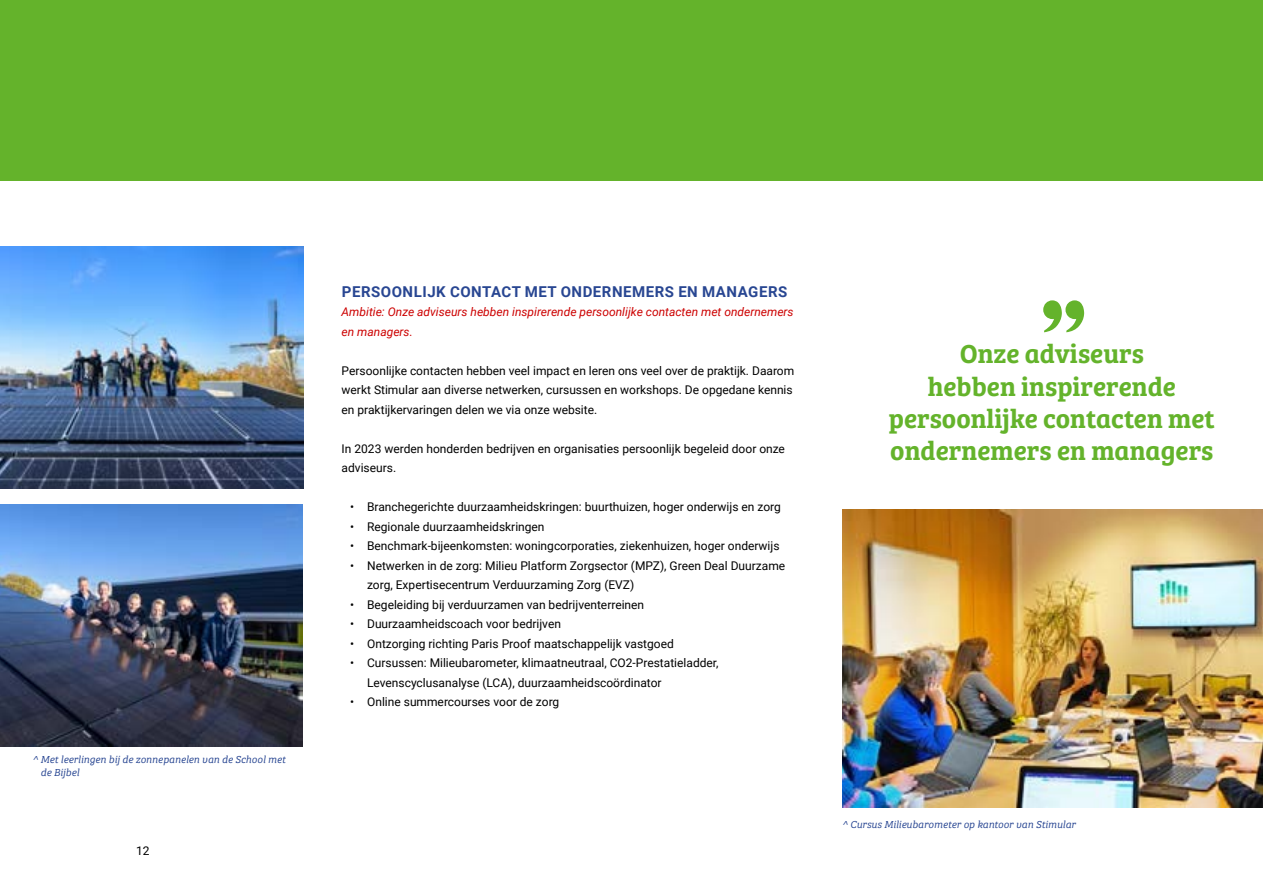
<style>
.page{position:relative;width:1263px;height:893px;background:#fff}
.page>*{position:absolute;margin:0;border:0;box-sizing:border-box;transform-origin:0 0}
.t1{font:27px/32.4px "Bree Serif Sb";color:#64b32b;text-align:center}
.t2{font:700 15px "Roboto";letter-spacing:.035em;color:#284692}
.t3{font:12px/19.5px "Roboto";color:#000}
.t4{font:italic 12px/19.5px "Roboto";color:#c00}
.t5{font:italic 10.5px/12.6px "Bree Serif Lt";color:#284692}
</style>
<div class="page">
<div style="left:0;top:0;width:1263px;height:180px;background:#64b32b"></div>
<img style="left:0;top:247px;width:303px;height:241px">
<img style="left:0;top:505px;width:302px;height:242px">
<img style="left:842px;top:510px;width:421px;height:297px">
<svg style="left:1043px;top:300px;width:41px;height:32px"></svg>
<p class="t5" style="left:41px;top:753px;width:247px;text-indent:-8px">^ Met leerlingen bij de zonnepanelen van de School met de Bijbel</p>
<p class="t3" style="left:136px;top:841px;width:15px">12</p>
<p class="t2" style="left:342px;top:281px;width:447px">PERSOONLIJK CONTACT MET ONDERNEMERS EN MANAGERS</p>
<p class="t4" style="left:342px;top:302px;width:454px">Ambitie: Onze adviseurs hebben inspirerende persoonlijke contacten met ondernemers en managers.</p>
<p class="t3" style="left:342px;top:360px;width:454px">Persoonlijke contacten hebben veel impact en leren ons veel over de praktijk. Daarom werkt Stimular aan diverse netwerken, cursussen en workshops. De opgedane kennis en praktijkervaringen delen we via onze website.</p>
<p class="t3" style="left:342px;top:438px;width:445px">In 2023 werden honderden bedrijven en organisaties persoonlijk begeleid door onze adviseurs.</p>
<p class="t3" style="left:350px;top:497px;width:432px">• Branchegerichte duurzaamheidskringen: buurthuizen, hoger onderwijs en zorg</p>
<p class="t3" style="left:350px;top:516px;width:196px">• Regionale duurzaamheidskringen</p>
<p class="t3" style="left:350px;top:536px;width:431px">• Benchmark-bijeenkomsten: woningcorporaties, ziekenhuizen, hoger onderwijs</p>
<p class="t3" style="left:367px;top:555px;width:420px;text-indent:-17px">• Netwerken in de zorg: Milieu Platform Zorgsector (MPZ), Green Deal Duurzame zorg, Expertisecentrum Verduurzaming Zorg (EVZ)</p>
<p class="t3" style="left:350px;top:594px;width:296px">• Begeleiding bij verduurzamen van bedrijventerreinen</p>
<p class="t3" style="left:350px;top:614px;width:212px">• Duurzaamheidscoach voor bedrijven</p>
<p class="t3" style="left:350px;top:633px;width:325px">• Ontzorging richting Paris Proof maatschappelijk vastgoed</p>
<p class="t3" style="left:367px;top:653px;width:353px;text-indent:-17px">• Cursussen: Milieubarometer, klimaatneutraal, CO2-Prestatieladder,<br>Levenscyclusanalyse (LCA), duurzaamheidscoördinator</p>
<p class="t3" style="left:350px;top:692px;width:211px">• Online summercourses voor de zorg</p>
<h1 class="t1" style="left:889px;top:336px;width:328px">Onze adviseurs<br>hebben inspirerende persoonlijke contacten met ondernemers en managers</h1>
<p class="t5" style="left:842px;top:818px;width:235px">^ Cursus Milieubarometer op kantoor van Stimular</p>
</div>
